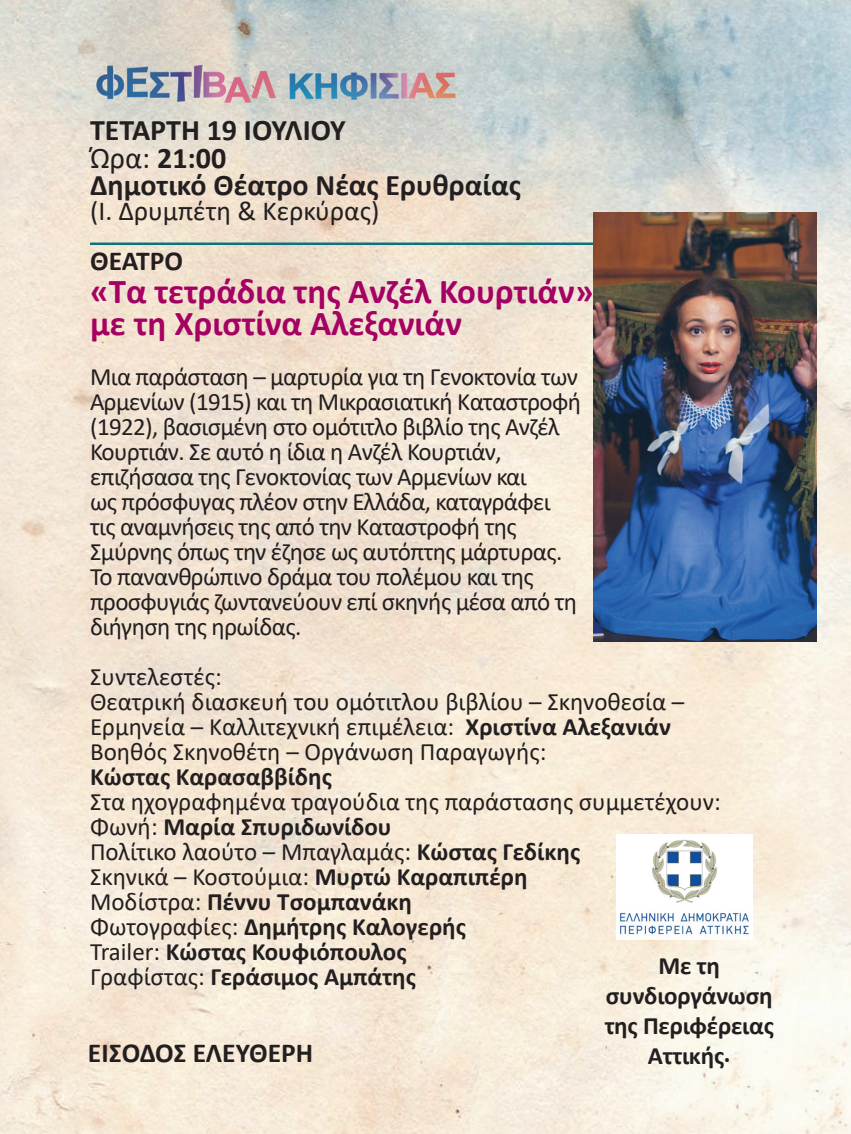
<style>
.page{position:relative;width:851px;height:1134px;background:#fff}
.page>*{position:absolute;margin:0;border:0;box-sizing:border-box;transform-origin:0 0}
.t1{font:700 35px/32.5px "Calibri";color:#a50163}
.t2{font:700 30px/27.5px "Calibri";color:#231f20}
.t3{font:700 27.5px "Calibri";color:#231f20}
.t4{font:27.5px "Calibri";color:#231f20}
.t5{font:25px/25px "Calibri";letter-spacing:-.025em;color:#231f20}
.t6{font:25px/25px "Calibri";color:#231f20}
.t7{font:700 25px/30px "Calibri";letter-spacing:-.01em;color:#231f20;text-align:center}
.s1{font-weight:400}
.s2{font-weight:700}
</style>
<div class="page">
<img style="left:0;top:0;width:850px;height:1134px">
<hr style="left:90px;top:242px;width:670px;height:3px;background:#0c727c">
<img style="left:593px;top:213px;width:223px;height:428px">
<img style="left:617px;top:834px;width:134px;height:105px">
<p class="t2" style="left:90px;top:116px;width:432px">ΤΕΤΑΡΤΗ 19 ΙΟΥΛΙΟΥ<br><span class="s1">Ώρα:</span> 21:00<br>Δημοτικό Θέατρο Νέας Ερυθραίας</p>
<p class="t4" style="left:90px;top:192px;width:291px">(Ι. Δρυμπέτη &amp; Κερκύρας)</p>
<p class="t3" style="left:90px;top:241px;width:94px">ΘΕΑΤΡΟ</p>
<h1 class="t1" style="left:90px;top:274px;width:505px">«Τα τετράδια της Ανζέλ Κουρτιάν» με τη Χριστίνα Αλεξανιάν</h1>
<p class="t5" style="left:90px;top:364px;width:492px">Μια παράσταση – μαρτυρία για τη Γενοκτονία των Αρμενίων (1915) και τη Μικρασιατική Καταστροφή (1922), βασισμένη στο ομότιτλο βιβλίο της Ανζέλ Κουρτιάν. Σε αυτό η ίδια η Ανζέλ Κουρτιάν, επιζήσασα της Γενοκτονίας των Αρμενίων και<br>ως πρόσφυγας πλέον στην Ελλάδα, καταγράφει τις αναμνήσεις της από την Καταστροφή της Σμύρνης όπως την έζησε ως αυτόπτης μάρτυρας.<br>Το πανανθρώπινο δράμα του πολέμου και της προσφυγιάς ζωντανεύουν επί σκηνής μέσα από τη διήγηση της ηρωίδας.</p>
<p class="t6" style="left:90px;top:664px;width:595px">Συντελεστές:<br>Θεατρική διασκευή του ομότιτλου βιβλίου – Σκηνοθεσία – Ερμηνεία – Καλλιτεχνική επιμέλεια: <span class="s2">Χριστίνα Αλεξανιάν </span>Βοηθός Σκηνοθέτη – Οργάνωση Παραγωγής:</p>
<p class="t7" style="left:90px;top:761px;width:243px">Κώστας Καρασαββίδης</p>
<p class="t6" style="left:90px;top:789px;width:632px">Στα ηχογραφημένα τραγούδια της παράστασης συμμετέχουν:<br>Φωνή: <span class="s2">Μαρία Σπυριδωνίδου<br></span>Πολίτικο λαούτο – Μπαγλαμάς: <span class="s2">Κώστας Γεδίκης<br></span>Σκηνικά – Κοστούμια: <span class="s2">Μυρτώ Καραπιπέρη<br></span>Μοδίστρα: <span class="s2">Πέννυ Τσομπανάκη<br></span>Φωτογραφίες: <span class="s2">Δημήτρης Καλογερής<br></span>Trailer: <span class="s2">Κώστας Κουφιόπουλος<br></span>Γραφίστας: <span class="s2">Γεράσιμος Αμπάτης</span></p>
<p class="t7" style="left:604px;top:950px;width:171px">Με τη συνδιοργάνωση της Περιφέρειας<br>Αττικής.</p>
<p class="t3" style="left:88px;top:1033px;width:226px">ΕΙΣΟΔΟΣ ΕΛΕΥΘΕΡΗ</p>
</div>
